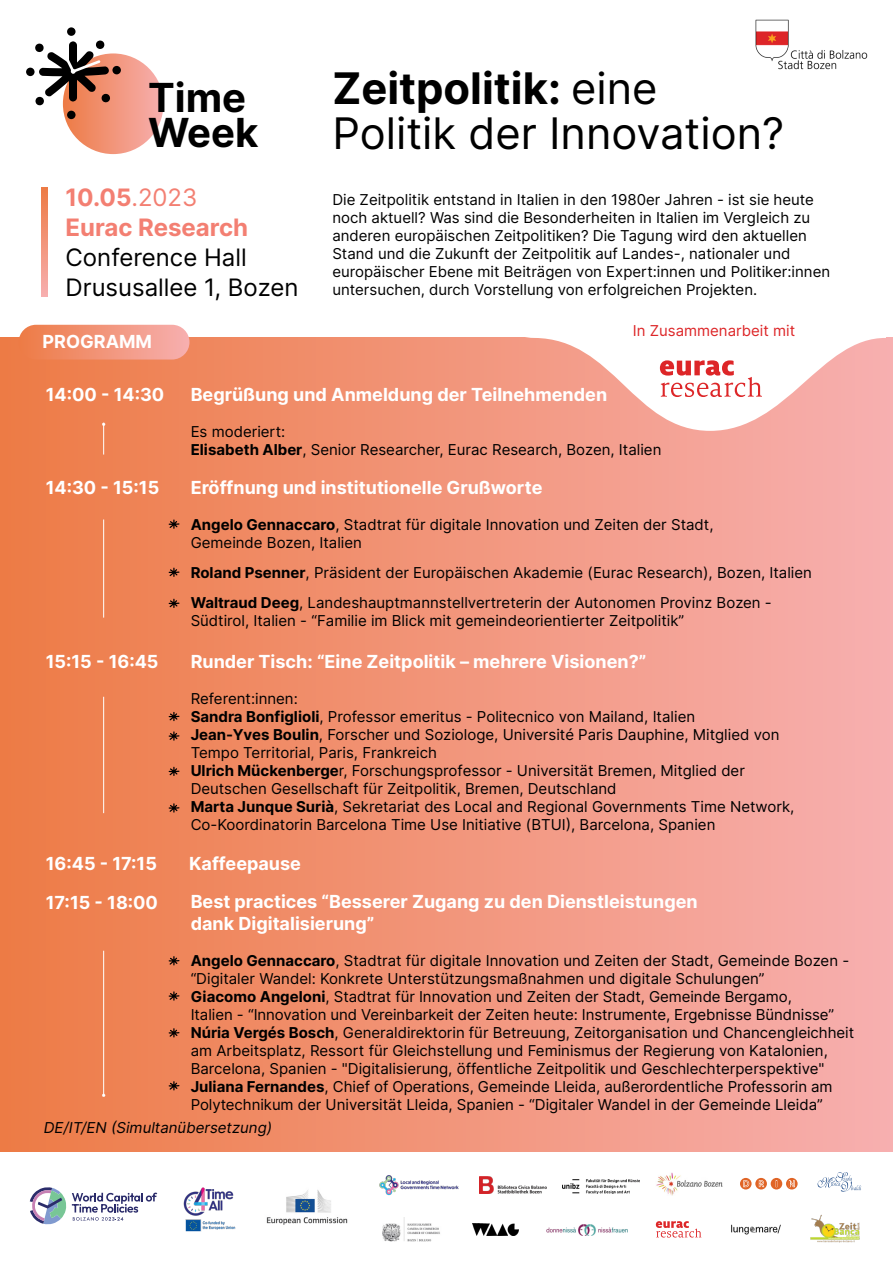
<style>
.page{position:relative;width:893px;height:1263px;background:#fff}
.page>*{position:absolute;margin:0;border:0;box-sizing:border-box;transform-origin:0 0}
.t1{font:43.5px/45px "Inter";color:#000}
.t2{font:700 40.05px/34.8px "Inter";color:#000}
.t3{font:24px/30px "Inter";color:#000}
.t4{font:700 24px/30px "Inter";color:#f37f72}
.t5{font:700 18px/21.6px "Inter";color:#fff}
.t6{font:15px/18px "Inter";color:#000}
.t7{font:15px "Inter";color:#dd2628}
.s1{font-weight:700}
.s2{font-weight:400}
</style>
<div class="page">
<div style="left:0;top:338px;width:893px;height:916px;background:linear-gradient(to right,#ed7b45,#f7b0b0)"></div>
<svg style="left:454px;top:337px;width:433px;height:94px"></svg>
<div style="left:19px;top:325px;width:170px;height:34px;background:linear-gradient(to right,#ed7b45,#f7afaf);border-radius:17px"></div>
<div style="left:63px;top:53px;width:101px;height:101px;background:linear-gradient(to right,#ec7a44,#f7b2b2);border-radius:50px"></div>
<div style="left:67px;top:27px;width:9px;height:9px;background:#000;border-radius:50%"></div>
<div style="left:67px;top:111px;width:9px;height:8px;background:#000;border-radius:50%"></div>
<div style="left:112px;top:66px;width:9px;height:8px;background:#000;border-radius:50%"></div>
<div style="left:26px;top:68px;width:9px;height:8px;background:#000;border-radius:50%"></div>
<svg style="left:35px;top:40px;width:76px;height:66px"></svg>
<svg style="left:660px;top:360px;width:102px;height:37px"></svg>
<img style="left:755px;top:19px;width:113px;height:51px">
<hr style="left:103px;top:519px;width:1px;height:99px;background:#fff">
<hr style="left:103px;top:697px;width:1px;height:116px;background:#fff">
<hr style="left:103px;top:951px;width:1px;height:144px;background:#fff">
<hr style="left:103px;top:424px;width:1px;height:31px;background:#fff">
<svg style="left:169px;top:519px;width:10px;height:10px"></svg>
<svg style="left:169px;top:568px;width:10px;height:9px"></svg>
<svg style="left:169px;top:599px;width:10px;height:9px"></svg>
<svg style="left:169px;top:712px;width:10px;height:9px"></svg>
<svg style="left:169px;top:767px;width:10px;height:9px"></svg>
<svg style="left:169px;top:731px;width:10px;height:10px"></svg>
<svg style="left:169px;top:803px;width:10px;height:10px"></svg>
<svg style="left:169px;top:991px;width:10px;height:10px"></svg>
<svg style="left:169px;top:956px;width:10px;height:9px"></svg>
<svg style="left:169px;top:1081px;width:10px;height:9px"></svg>
<svg style="left:169px;top:1028px;width:10px;height:9px"></svg>
<div style="left:0;top:1153px;width:893px;height:110px;background:#fff"></div>
<img style="left:266px;top:1190px;width:82px;height:35px">
<img style="left:183px;top:1187px;width:51px;height:29px">
<img style="left:185px;top:1220px;width:51px;height:11px">
<svg style="left:30px;top:1187px;width:36px;height:37px"></svg>
<svg style="left:72px;top:1192px;width:85px;height:29px"></svg>
<img style="left:379px;top:1175px;width:80px;height:21px">
<img style="left:562px;top:1179px;width:78px;height:14px">
<img style="left:656px;top:1173px;width:67px;height:23px">
<img style="left:479px;top:1177px;width:67px;height:17px">
<img style="left:546px;top:1224px;width:82px;height:11px">
<svg style="left:740px;top:1178px;width:58px;height:11px"></svg>
<img style="left:383px;top:1217px;width:57px;height:24px">
<img style="left:473px;top:1223px;width:46px;height:12px">
<img style="left:731px;top:1224px;width:50px;height:11px">
<img style="left:811px;top:1214px;width:49px;height:29px">
<svg style="left:818px;top:1172px;width:43px;height:19px"></svg>
<svg style="left:656px;top:1221px;width:45px;height:16px"></svg>
<svg style="left:41px;top:187px;width:6px;height:110px"></svg>
<h2 class="t2" style="left:148px;top:79px;width:112px">Time<br>Week</h2>
<h1 class="t1" style="left:332px;top:65px;width:453px"><span class="s1">Zeitpolitik:</span> eine<br>Politik der Innovation?</h1>
<h3 class="t4" style="left:66px;top:182px;width:184px">10.05<span class="s2">.2023<br></span>Eurac Research</h3>
<h3 class="t3" style="left:66px;top:242px;width:234px">Conference Hall<br>Drususallee 1, Bozen</h3>
<p class="t5" style="left:43px;top:331px;width:111px">PROGRAMM</p>
<p class="t6" style="left:332px;top:190px;width:499px">Die Zeitpolitik entstand in Italien in den 1980er Jahren - ist sie heute noch aktuell? Was sind die Besonderheiten in Italien im Vergleich zu anderen europäischen Zeitpolitiken? Die Tagung wird den aktuellen Stand und die Zukunft der Zeitpolitik auf Landes-, nationaler und europäischer Ebene mit Beiträgen von Expert:innen und Politiker:innen untersuchen, durch Vorstellung von erfolgreichen Projekten.</p>
<p class="t7" style="left:633px;top:319px;width:164px">In Zusammenarbeit mit</p>
<p class="t5" style="left:46px;top:384px;width:120px">14:00 - 14:30</p>
<p class="t5" style="left:46px;top:476px;width:115px">14:30 - 15:15</p>
<p class="t5" style="left:191px;top:383px;width:418px">Begrüßung und Anmeldung der Teilnehmenden</p>
<p class="t6" style="left:191px;top:422px;width:472px">Es moderiert:<br><span class="s1">Elisabeth Alber</span>, Senior Researcher, Eurac Research, Bozen, Italien</p>
<p class="t5" style="left:191px;top:476px;width:353px">Eröffnung und institutionelle Grußworte</p>
<p class="t6" style="left:191px;top:515px;width:524px"><span class="s1">Angelo Gennaccaro</span>, Stadtrat für digitale Innovation und Zeiten der Stadt,<br>Gemeinde Bozen, Italien</p>
<p class="t6" style="left:191px;top:556px;width:623px;line-height:30.6px"><span class="s1">Roland Psenner</span>, Präsident der Europäischen Akademie (Eurac Research), Bozen, Italien<br><span class="s1">Waltraud Deeg</span>, Landeshauptmannstellvertreterin der Autonomen Provinz Bozen -</p>
<p class="t6" style="left:191px;top:611px;width:495px">Südtirol, Italien - “Familie im Blick mit gemeindeorientierter Zeitpolitik”</p>
<p class="t5" style="left:46px;top:650px;width:114px">15:15 - 16:45</p>
<p class="t5" style="left:191px;top:650px;width:457px">Runder Tisch: “Eine Zeitpolitik – mehrere Visionen?”</p>
<p class="t6" style="left:191px;top:689px;width:605px">Referent:innen:<br><span class="s1">Sandra Bonfiglioli</span>, Professor emeritus - Politecnico von Mailand, Italien<br><span class="s1">Jean-Yves Boulin</span>, Forscher und Soziologe, Université Paris Dauphine, Mitglied von Tempo Territorial, Paris, Frankreich<br><span class="s1">Ulrich Mückenberge</span>r, Forschungsprofessor - Universität Bremen, Mitglied der Deutschen Gesellschaft für Zeitpolitik, Bremen, Deutschland<br><span class="s1">Marta Junque Surià</span>, Sekretariat des Local and Regional Governments Time Network, Co-Koordinatorin Barcelona Time Use Initiative (BTUI), Barcelona, Spanien</p>
<p class="t5" style="left:46px;top:852px;width:113px">16:45 - 17:15</p>
<p class="t5" style="left:189px;top:852px;width:113px">Kaffeepause</p>
<p class="t5" style="left:46px;top:891px;width:114px">17:15 - 18:00</p>
<p class="t5" style="left:191px;top:890px;width:508px">Best practices “Besserer Zugang zu den Dienstleistungen dank Digitalisierung”</p>
<p class="t6" style="left:191px;top:951px;width:665px"><span class="s1">Angelo Gennaccaro</span>, Stadtrat für digitale Innovation und Zeiten der Stadt, Gemeinde Bozen - “Digitaler Wandel: Konkrete Unterstützungsmaßnahmen und digitale Schulungen”<br><span class="s1">Giacomo Angeloni</span>, Stadtrat für Innovation und Zeiten der Stadt, Gemeinde Bergamo,<br>Italien - “Innovation und Vereinbarkeit der Zeiten heute: Instrumente, Ergebnisse Bündnisse” <span class="s1">Núria Vergés Bosch</span>, Generaldirektorin für Betreuung, Zeitorganisation und Chancengleichheit am Arbeitsplatz, Ressort für Gleichstellung und Feminismus der Regierung von Katalonien, Barcelona, Spanien - "Digitalisierung, öffentliche Zeitpolitik und Geschlechterperspektive" <span class="s1">Juliana Fernandes</span>, Chief of Operations, Gemeinde Lleida, außerordentliche Professorin am Polytechnikum der Universität Lleida, Spanien - “Digitaler Wandel in der Gemeinde Lleida”</p>
<p class="t6" style="left:44px;top:1118px;width:230px">DE/IT/EN (Simultanübersetzung)</p>
</div>
